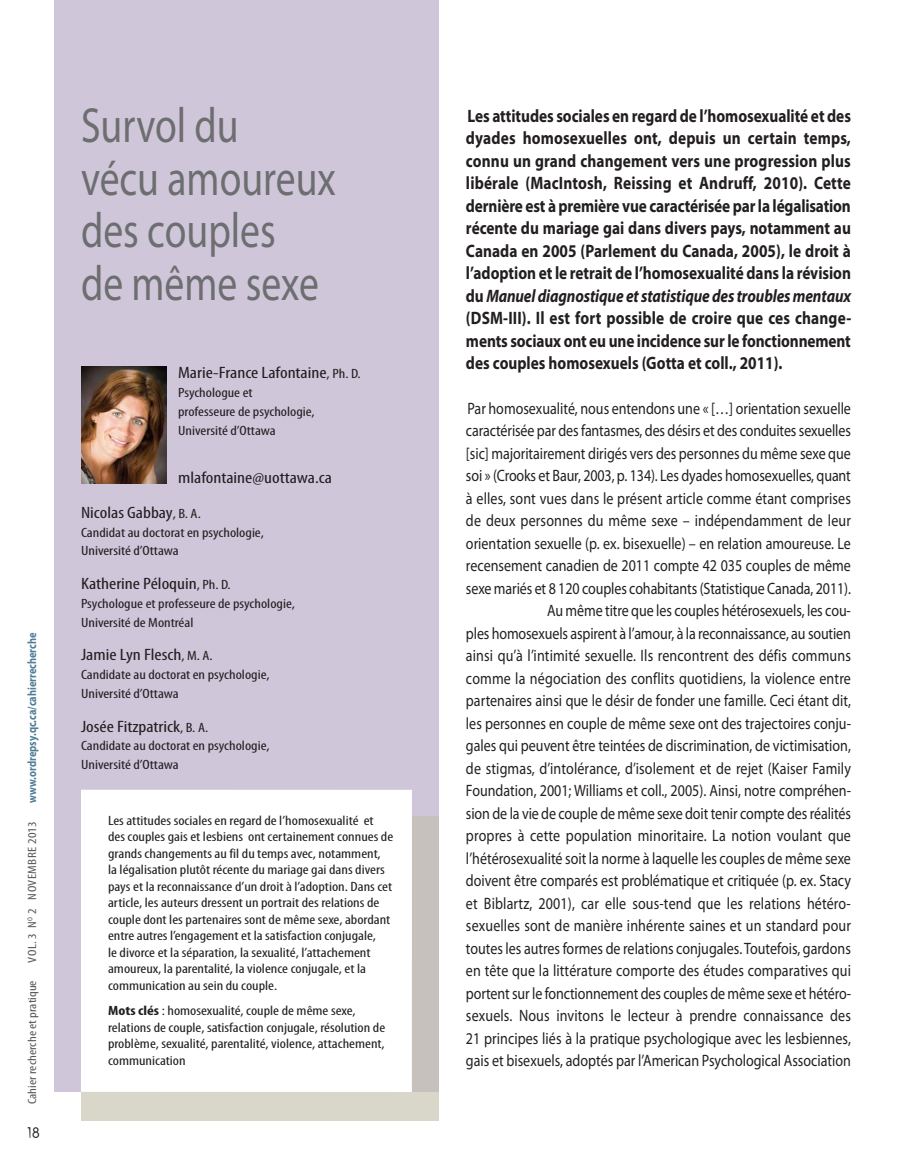
<style>
.page{position:relative;width:905px;height:1161px;background:#fff}
.page>*{position:absolute;margin:0;border:0;box-sizing:border-box;transform-origin:0 0}
.t1{font:49.5px/52.5px "Myriad Pro";color:#6d6e70;scale:.8 1}
.t2{font:700 18px/22.5px "Myriad Pro";color:#231f20;text-align:justify;scale:.85 1}
.t3{font:16.5px/22.5px "Myriad Pro";color:#231f20;text-align:right;scale:.85 1}
.t4{font:condensed 16.5px/35.2px "Myriad Pro";color:#231f20;scale:1.2 1}
.t5{font:15px "Template Gothic";color:#231f20}
.t6{font:condensed 13.5px/16.5px "Myriad Pro";color:#231f20;scale:1.2 1}
.t7{font:700 12.15px "Myriad Pro";color:#527d97;scale:.85 1}
.t8{font:condensed 12px "Myriad Pro";color:#58595b;scale:1.2 1}
.t9{font:condensed 12px "Myriad Pro";letter-spacing:.03em;color:#58595b;scale:1.2 1}
.s1{font-size:13.5px}
.s2{font-weight:700}
.s3{font-style:italic}
</style>
<div class="page">
<div style="left:54px;top:0;width:385px;height:1092px;background:#cfc6da"></div>
<img style="left:81px;top:367px;width:85px;height:116px">
<div style="left:81px;top:1092px;width:358px;height:28px;background:#d9d7c9"></div>
<div style="left:81px;top:816px;width:358px;height:276px;background:#c7c1bd"></div>
<div style="left:81px;top:790px;width:331px;height:302px;background:#fff"></div>
<p class="t7" style="left:27px;top:803px;width:202px;rotate:-90deg">www.ordrepsy.qc.ca/cahierrecherche</p>
<p class="t9" style="left:28px;top:963px;width:119px;rotate:-90deg">VOL. 3 N<sup>O</sup> 2 NOVEMBRE 2013</p>
<p class="t8" style="left:28px;top:1104px;width:104px;rotate:-90deg">Cahier recherche et pratique</p>
<p class="t5" style="left:27px;top:1125px;width:15px">18</p>
<h1 class="t1" style="left:81px;top:103px;width:320px">Survol du<br>vécu amoureux des couples<br>de même sexe</h1>
<p class="t4" style="left:178px;top:357px;width:154px">Marie-France Lafontaine<span class="s1">, Ph. D.</span></p>
<p class="t6" style="left:178px;top:384px;width:115px;line-height:18.8px">Psychologue et<br>professeure de psychologie,<br>Université d’Ottawa</p>
<p class="t4" style="left:81px;top:461px;width:211px;text-indent:97px">mlafontaine@uottawa.ca<br>Nicolas Gabbay<span class="s1">, B. A.</span></p>
<p class="t6" style="left:81px;top:524px;width:154px;line-height:18.8px">Candidat au doctorat en psychologie,<br>Université d’Ottawa</p>
<p class="t4" style="left:81px;top:567px;width:126px">Katherine Péloquin<span class="s1">, Ph. D.</span></p>
<p class="t6" style="left:81px;top:595px;width:180px;line-height:18.8px">Psychologue et professeure de psychologie,<br>Université de Montréal</p>
<p class="t4" style="left:81px;top:639px;width:111px">Jamie Lyn Flesch<span class="s1">, M. A.</span></p>
<p class="t6" style="left:81px;top:666px;width:159px;line-height:18.8px">Candidate au doctorat en psychologie,<br>Université d’Ottawa</p>
<p class="t4" style="left:81px;top:710px;width:107px">Josée Fitzpatrick<span class="s1">, B. A.</span></p>
<p class="t6" style="left:81px;top:738px;width:159px;line-height:18.8px">Candidate au doctorat en psychologie,<br>Université d’Ottawa</p>
<p class="t6" style="left:108px;top:813px;width:239px">Les attitudes sociales en regard de l’homosexualité et des couples gais et lesbiens ont certainement connues de grands changements au fil du temps avec, notamment,<br>la légalisation plutôt récente du mariage gai dans divers pays et la reconnaissance d’un droit à l’adoption. Dans cet article, les auteurs dressent un portrait des relations de couple dont les partenaires sont de même sexe, abordant entre autres l’engagement et la satisfaction conjugale,<br>le divorce et la séparation, la sexualité, l’attachement amoureux, la parentalité, la violence conjugale, et la communication au sein du couple.</p>
<p class="t6" style="left:108px;top:1004px;width:232px"><span class="s2">Mots clés</span> : homosexualité, couple de même sexe, relations de couple, satisfaction conjugale, résolution de problème, sexualité, parentalité, violence, attachement, communication</p>
<p class="t2" style="left:466px;top:106px;width:455px">Les attitudes sociales en regard de l’homosexualité et des dyades homosexuelles ont, depuis un certain temps, connu un grand changement vers une progression plus libérale (MacIntosh, Reissing et Andruff, 2010). Cette dernière est à première vue caractérisée par la légalisation récente du mariage gai dans divers pays, notamment au Canada en 2005 (Parlement du Canada, 2005), le droit à l’adoption et le retrait de l’homosexualité dans la révision du <span class="s3">Manuel diagnostique et statistique des troubles mentaux </span>(DSM-III). Il est fort possible de croire que ces change&shy;ments sociaux ont eu une incidence sur le fonctionnement des couples homosexuels (Gotta et coll., 2011).</p>
<p class="t3" style="left:466px;top:399px;width:454px">Par homosexualité, nous entendons une « […] orientation sexuelle caractérisée par des fantasmes, des désirs et des conduites sexuelles [sic] majoritairement dirigés vers des personnes du même sexe que soi » (Crooks et Baur, 2003, p. 134). Les dyades homosexuelles, quant à elles, sont vues dans le présent article comme étant comprises de deux personnes du même sexe – indépendamment de leur orientation sexuelle (p. ex. bisexuelle) – en relation amoureuse. Le recensement canadien de 2011 compte 42 035 couples de même sexe mariés et 8 120 couples cohabitants (Statistique Canada, 2011).<br>Au même titre que les couples hétérosexuels, les cou-<br>ples homosexuels aspirent à l’amour, à la reconnaissance, au soutien ainsi qu’à l’intimité sexuelle. Ils rencontrent des défis communs comme la négociation des conflits quotidiens, la violence entre partenaires ainsi que le désir de fonder une famille. Ceci étant dit, les personnes en couple de même sexe ont des trajectoires conju&shy;gales qui peuvent être teintées de discrimination, de victimisation, de stigmas, d’intolérance, d’isolement et de rejet (Kaiser Family Foundation, 2001; Williams et coll., 2005). Ainsi, notre compréhen&shy;sion de la vie de couple de même sexe doit tenir compte des réalités propres à cette population minoritaire. La notion voulant que l’hétérosexualité soit la norme à laquelle les couples de même sexe doivent être comparés est problématique et critiquée (p. ex. Stacy et Biblartz, 2001), car elle sous-tend que les relations hétéro&shy;sexuelles sont de manière inhérente saines et un standard pour toutes les autres formes de relations conjugales. Toutefois, gardons en tête que la littérature comporte des études comparatives qui portent sur le fonctionnement des couples de même sexe et hétéro&shy;sexuels. Nous invitons le lecteur à prendre connaissance des 21 principes liés à la pratique psychologique avec les lesbiennes, gais et bisexuels, adoptés par l’American Psychological Association</p>
</div>
